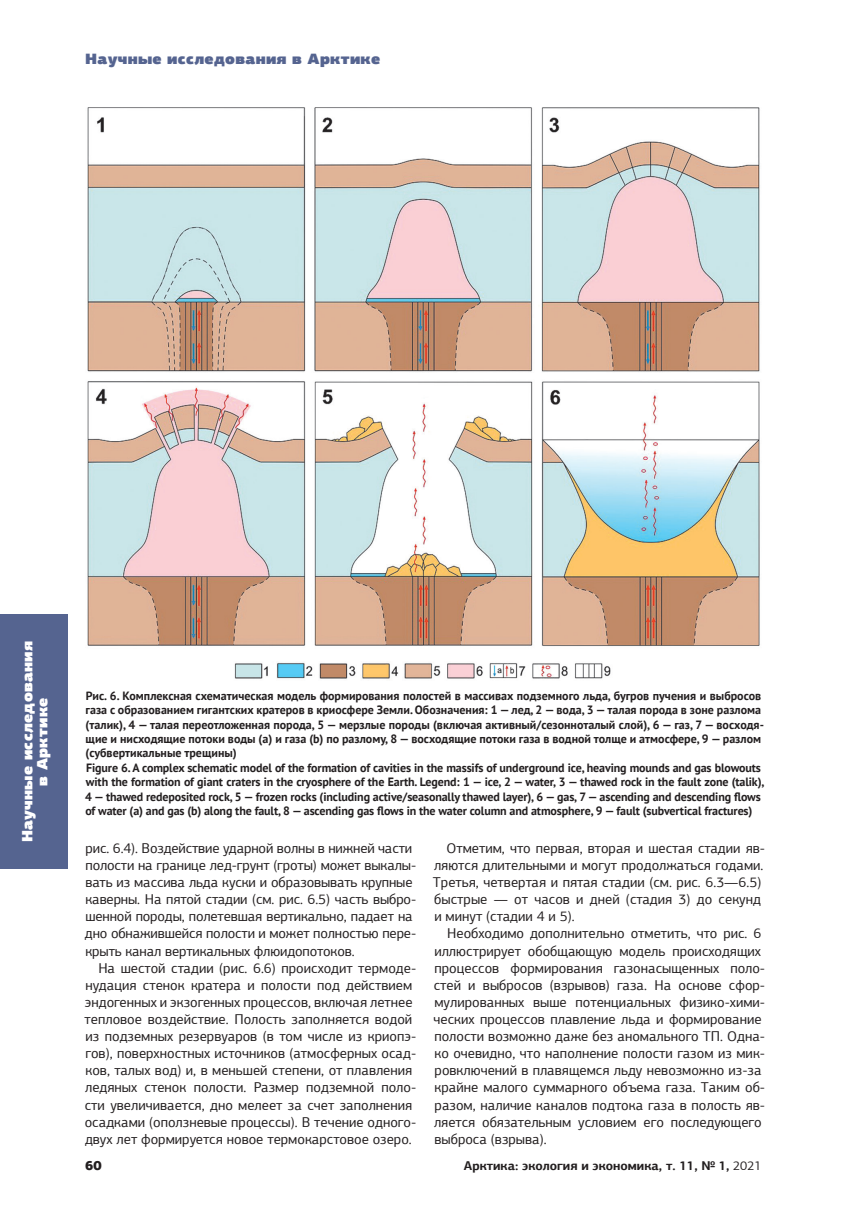
<style>
.page{position:relative;width:868px;height:1208px;background:#fff}
.page>*{position:absolute;margin:0;border:0;box-sizing:border-box;transform-origin:0 0}
.t1{font:900 15px "PF Agora Sans Pro";letter-spacing:.02em;color:#556490}
.t2{font:900 15px/15px "PF Agora Sans Pro";letter-spacing:.02em;color:#fff;text-align:center}
.t3{font:14.25px/17.1px "PF Agora Sans Pro";color:#231f20}
.t4{font:900 13.5px "PF Agora Sans Pro";color:#231f20}
.t5{font:700 12.75px "PF Agora Sans Pro";color:#231f20}
.t6{font:700 12px/14.4px "PT Sans";letter-spacing:-.01em;color:#231f20}
.s1{font-weight:400}
</style>
<div class="page">
<div style="left:0;top:614px;width:68px;height:254px;background:#556490"></div>
<img style="left:87px;top:107px;width:673px;height:572px">
<p class="t1" style="left:85px;top:48px;width:297px">Научные исследования в Арктике</p>
<p class="t2" style="left:20px;top:842px;width:203px;rotate:-90deg">Научные исследования в Арктике</p>
<p class="t6" style="left:85px;top:688px;width:680px">Рис. 6. Комплексная схематическая модель формирования полостей в массивах подземного льда, бугров пучения и выбросов газа с образованием гигантских кратеров в криосфере Земли. Обозначения: 1 — лед, 2 — вода, 3 — талая порода в зоне разлома (талик), 4 — талая переотложенная порода, 5 — мерзлые породы (включая активный/сезонноталый слой), 6 — газ, 7 — восходя&shy;щие и нисходящие потоки воды (а) и газа (b) по разлому, 8 — восходящие потоки газа в водной толще и атмосфере, 9 — разлом (субвертикальные трещины)<br>Figure 6. A complex schematic model of the formation of cavities in the massifs of underground ice, heaving mounds and gas blowouts with the formation of giant craters in the cryosphere of the Earth. Legend: 1 — ice, 2 — water, 3 — thawed rock in the fault zone (talik), 4 — thawed redeposited rock, 5 — frozen rocks (including active/seasonally thawed layer), 6 — gas, 7 — ascending and descending flows of water (a) and gas (b) along the fault, 8 — ascending gas flows in the water column and atmosphere, 9 — fault (subvertical fractures)</p>
<p class="t3" style="left:85px;top:839px;width:333px">рис. 6.4). Воздействие ударной волны в нижней части полости на границе лед-грунт (гроты) может выкалы&shy;вать из массива льда куски и образовывать крупные каверны. На пятой стадии (см. рис. 6.5) часть выбро&shy;шенной породы, полетевшая вертикально, падает на дно обнажившейся полости и может полностью пере&shy;крыть канал вертикальных флюидопотоков.</p>
<p class="t3" style="left:85px;top:959px;width:333px;text-indent:14px">На шестой стадии (рис. 6.6) происходит термоде&shy;нудация стенок кратера и полости под действием эндогенных и экзогенных процессов, включая летнее тепловое воздействие. Полость заполняется водой из подземных резервуаров (в том числе из криопэ&shy;гов), поверхностных источников (атмосферных осад&shy;ков, талых вод) и, в меньшей степени, от плавления ледяных стенок полости. Размер подземной поло&shy;сти увеличивается, дно мелеет за счет заполнения осадками (оползневые процессы). В течение одного&shy;двух лет формируется новое термокарстовое озеро.</p>
<p class="t3" style="left:433px;top:839px;width:334px;text-indent:14px">Отметим, что первая, вторая и шестая стадии яв&shy;ляются длительными и могут продолжаться годами.<br>Третья, четвертая и пятая стадии (см. рис. 6.3—6.5) быстрые — от часов и дней (стадия 3) до секунд и минут (стадии 4 и 5).</p>
<p class="t3" style="left:433px;top:925px;width:333px;text-indent:14px">Необходимо дополнительно отметить, что рис. 6 иллюстрирует обобщающую модель происходящих процессов формирования газонасыщенных поло&shy;стей и выбросов (взрывов) газа. На основе сфор&shy;мулированных выше потенциальных физико-хими&shy;ческих процессов плавление льда и формирование полости возможно даже без аномального ТП. Одна&shy;ко очевидно, что наполнение полости газом из мик&shy;ровключений в плавящемся льду невозможно из-за крайне малого суммарного объема газа. Таким об&shy;разом, наличие каналов подтока газа в полость яв&shy;ляется обязательным условием его последующего выброса (взрыва).</p>
<p class="t4" style="left:85px;top:1156px;width:18px">60</p>
<p class="t5" style="left:464px;top:1157px;width:299px">Арктика: экология и экономика, т. 11, № 1, <span class="s1">2021</span></p>
</div>
